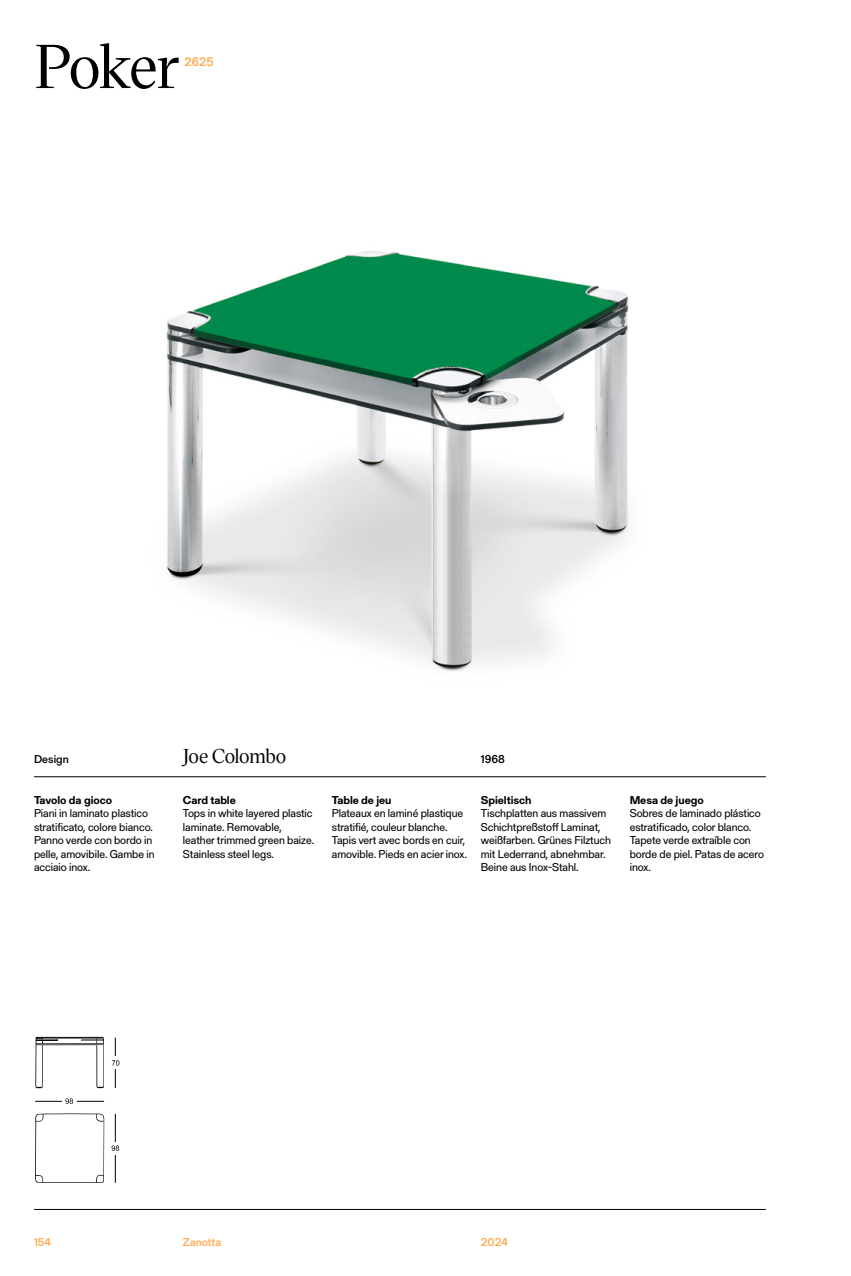
<style>
.page{position:relative;width:851px;height:1276px;background:#fff}
.page>*{position:absolute;margin:0;border:0;box-sizing:border-box;transform-origin:0 0}
.t1{font:500 60px "Victor Serif 50";letter-spacing:-.045em;color:#000}
.t2{font:500 19.5px "Victor Serif 50";letter-spacing:-.035em;color:#000}
.t3{font:500 12.3px "Gerstner Programm FSL";color:#ffaa4f}
.t4{font:11.25px/13.5px "Gerstner Programm FSL";letter-spacing:-.005em;color:#000}
.t5{font:700 11.25px "Gerstner Programm FSL";letter-spacing:-.005em;color:#000}
.t6{font:500 11.25px "Gerstner Programm FSL";color:#ffaa4f}
.t7{font:500 11.25px "Gerstner Programm FSL";color:#000}
</style>
<div class="page">
<img style="left:166px;top:251px;width:463px;height:420px">
<hr style="left:34px;top:1209px;width:731px;height:1px;background:#000">
<hr style="left:34px;top:776px;width:731px;height:1px;background:#000">
<svg style="left:35px;top:1113px;width:69px;height:70px"></svg>
<hr style="left:35px;top:1101px;width:69px;height:1px;background:#000">
<hr style="left:115px;top:1037px;width:1px;height:51px;background:#000">
<hr style="left:115px;top:1114px;width:1px;height:68px;background:#000">
<div style="left:62px;top:1095px;width:14px;height:12px;background:#fff"></div>
<div style="left:108px;top:1056px;width:10px;height:13px;background:#fff"></div>
<div style="left:108px;top:1142px;width:9px;height:12px;background:#fff"></div>
<svg style="left:112px;top:1060px;width:7px;height:5px"></svg>
<svg style="left:112px;top:1145px;width:7px;height:6px"></svg>
<svg style="left:65px;top:1098px;width:8px;height:6px"></svg>
<svg style="left:35px;top:1038px;width:69px;height:50px"></svg>
<hr style="left:36px;top:1037px;width:67px;height:1px;background:#000">
<h1 class="t1" style="left:34px;top:26px;width:147px">Poker</h1>
<p class="t3" style="left:184px;top:53px;width:31px">2625</p>
<p class="t7" style="left:34px;top:751px;width:36px">Design</p>
<h2 class="t2" style="left:183px;top:743px;width:105px">Joe Colombo</h2>
<p class="t5" style="left:34px;top:792px;width:80px">Tavolo da gioco</p>
<p class="t4" style="left:34px;top:806px;width:122px">Piani in laminato plastico stratificato, colore bianco.<br>Panno verde con bordo in pelle, amovibile. Gambe in acciaio inox.</p>
<p class="t5" style="left:183px;top:792px;width:54px">Card table</p>
<p class="t4" style="left:183px;top:806px;width:133px">Tops in white layered plastic laminate. Removable, leather trimmed green baize.<br>Stainless steel legs.</p>
<p class="t5" style="left:332px;top:792px;width:61px">Table de jeu</p>
<p class="t4" style="left:332px;top:806px;width:137px">Plateaux en laminé plastique stratifié, couleur blanche.<br>Tapis vert avec bords en cuir, amovible. Pieds en acier inox.</p>
<p class="t7" style="left:480px;top:751px;width:26px">1968</p>
<p class="t5" style="left:480px;top:792px;width:52px">Spieltisch</p>
<p class="t4" style="left:480px;top:806px;width:132px">Tischplatten aus massivem<br>Schichtpreßstoff Laminat, weißfarben. Grünes Filztuch mit Lederrand, abnehmbar.<br>Beine aus Inox-Stahl.</p>
<p class="t5" style="left:629px;top:792px;width:75px">Mesa de juego</p>
<p class="t4" style="left:629px;top:806px;width:136px">Sobres de laminado plástico estratificado, color blanco.<br>Tapete verde extraíble con borde de piel. Patas de acero inox.</p>
<p class="t6" style="left:34px;top:1234px;width:19px">154</p>
<p class="t6" style="left:183px;top:1234px;width:40px">Zanotta</p>
<p class="t6" style="left:480px;top:1234px;width:29px">2024</p>
</div>
